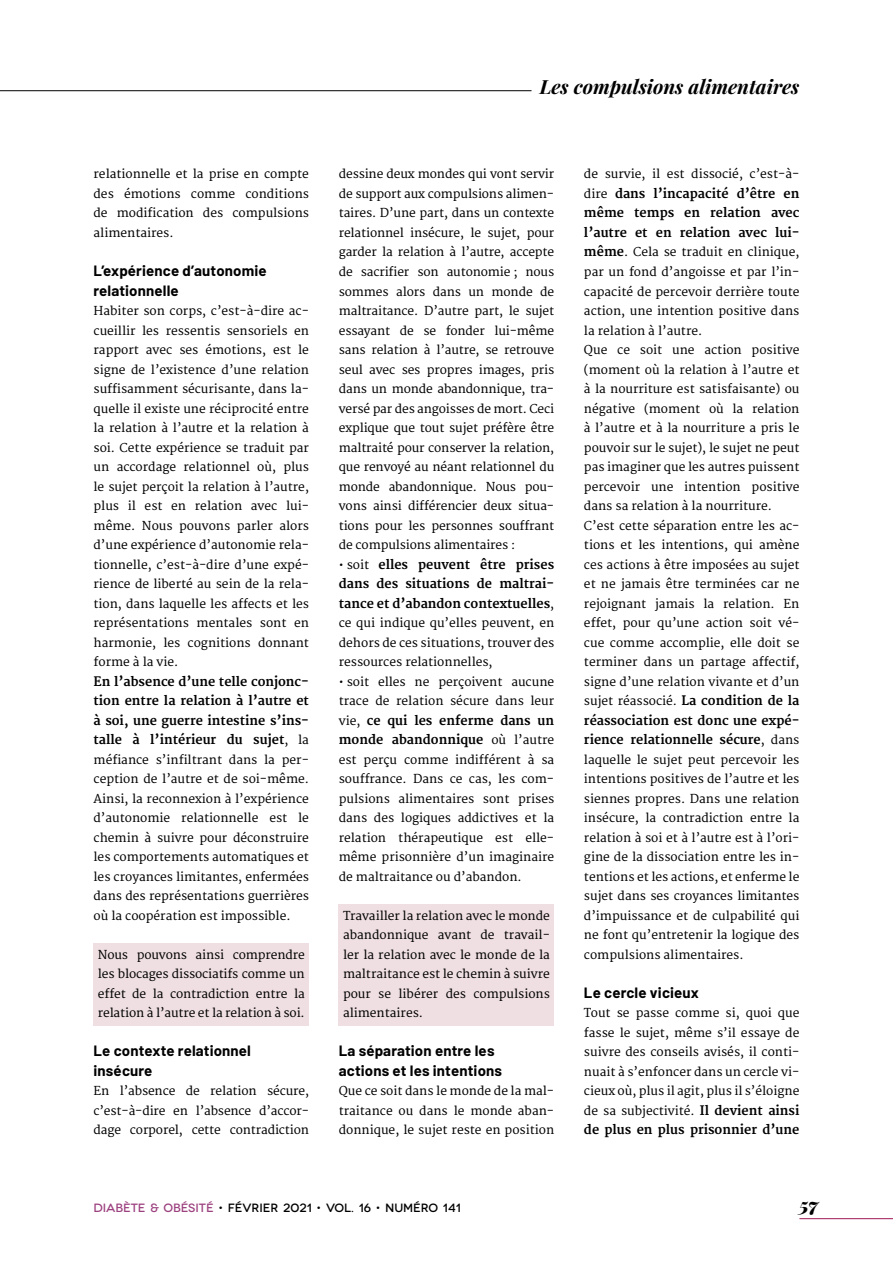
<style>
.page{position:relative;width:893px;height:1263px;background:#fff}
.page>*{position:absolute;margin:0;border:0;box-sizing:border-box;transform-origin:0 0}
.t1{font:italic 700 19.5px "Playfair Display";color:#000}
.t2{font:italic 900 19.5px "Playfair Display";color:#000}
.t3{font:700 15px/19.5px "Barlow";letter-spacing:.01em;color:#000}
.t4{font:700 12.75px/19.5px "Merriweather";color:#000;text-align:justify}
.t5{font:12px/19.5px "Merriweather";color:#000;text-align:justify}
.t6{font:500 12px "Novecentowide";letter-spacing:-.005em;color:#000}
.s1{font-weight:400;font-size:12px}
.s2{font-weight:700;font-size:12.75px}
.s3{color:#9d4280}
</style>
<div class="page">
<hr style="left:0;top:90px;width:531px;height:1px;background:#000">
<hr style="left:799px;top:1218px;width:94px;height:1px;background:#9f1553">
<div style="left:94px;top:943px;width:215px;height:82px;background:#efdfe2"></div>
<div style="left:339px;top:904px;width:215px;height:121px;background:#efdfe2"></div>
<p class="t5" style="left:94px;top:165px;width:217px">relationnelle et la prise en compte des émotions comme conditions de modification des compulsions alimentaires.</p>
<p class="t3" style="left:94px;top:261px;width:175px">L’expérience d’autonomie relationnelle</p>
<p class="t5" style="left:94px;top:301px;width:217px">Habiter son corps, c’est-à-dire ac&shy;cueillir les ressentis sensoriels en rapport avec ses émotions, est le signe de l’existence d’une relation suffisamment sécurisante, dans la&shy;quelle il existe une réciprocité entre la relation à l’autre et la relation à soi. Cette expérience se traduit par un accordage relationnel où, plus le sujet perçoit la relation à l’autre, plus il est en relation avec lui&shy;même. Nous pouvons parler alors d’une expérience d’autonomie rela&shy;tionnelle, c’est-à-dire d’une expé&shy;rience de liberté au sein de la rela&shy;tion, dans laquelle les affects et les représentations mentales sont en harmonie, les cognitions donnant forme à la vie.</p>
<p class="t4" style="left:94px;top:672px;width:217px">En l’absence d’une telle conjonc&shy;tion entre la relation à l’autre et à soi, une guerre intestine s’ins&shy;talle à l’intérieur du sujet<span class="s1">, la</span></p>
<p class="t5" style="left:94px;top:750px;width:217px">méfiance s’infiltrant dans la per&shy;ception de l’autre et de soi-même.<br>Ainsi, la reconnexion à l’expérience d’autonomie relationnelle est le chemin à suivre pour déconstruire les comportements automatiques et les croyances limitantes, enfermées dans des représentations guerrières où la coopération est impossible.</p>
<p class="t5" style="left:98px;top:945px;width:208px">Nous pouvons ainsi comprendre les blocages dissociatifs comme un effet de la contradiction entre la relation à l’autre et la relation à soi.</p>
<p class="t3" style="left:94px;top:1041px;width:159px">Le contexte relationnel insécure</p>
<p class="t5" style="left:94px;top:1081px;width:217px">En l’absence de relation sécure, c’est-à-dire en l’absence d’accor&shy;dage corporel, cette contradiction</p>
<h1 class="t1" style="left:540px;top:73px;width:261px">Les compulsions alimentaires</h1>
<p class="t5" style="left:339px;top:165px;width:217px">dessine deux mondes qui vont servir de support aux compulsions alimen&shy;taires. D’une part, dans un contexte relationnel insécure, le sujet, pour garder la relation à l’autre, accepte de sacrifier son autonomie ; nous sommes alors dans un monde de maltraitance. D’autre part, le sujet essayant de se fonder lui-même sans relation à l’autre, se retrouve seul avec ses propres images, pris dans un monde abandonnique, tra&shy;versé par des angoisses de mort. Ceci explique que tout sujet préfère être maltraité pour conserver la relation, que renvoyé au néant relationnel du monde abandonnique. Nous pou&shy;vons ainsi différencier deux situa&shy;tions pour les personnes souffrant de compulsions alimentaires :</p>
<p class="t4" style="left:339px;top:555px;width:217px"><span class="s1">• soit</span> elles peuvent être prises dans des situations de maltrai&shy;tance et d’abandon contextuelles<span class="s1">,</span></p>
<p class="t5" style="left:339px;top:613px;width:217px">ce qui indique qu’elles peuvent, en dehors de ces situations, trouver des ressources relationnelles,</p>
<p class="t5" style="left:339px;top:672px;width:217px">• soit elles ne perçoivent aucune trace de relation sécure dans leur</p>
<p class="t4" style="left:339px;top:711px;width:217px"><span class="s1">vie,</span> ce qui les enferme dans un monde abandonnique <span class="s1">où l’autre</span></p>
<p class="t5" style="left:339px;top:750px;width:217px">est perçu comme indifférent à sa souffrance. Dans ce cas, les com&shy;pulsions alimentaires sont prises dans des logiques addictives et la relation thérapeutique est elle&shy;même prisonnière d’un imaginaire de maltraitance ou d’abandon.</p>
<p class="t5" style="left:343px;top:906px;width:208px">Travailler la relation avec le monde abandonnique avant de travail&shy;ler la relation avec le monde de la maltraitance est le chemin à suivre pour se libérer des compulsions alimentaires.</p>
<p class="t3" style="left:339px;top:1041px;width:165px">La séparation entre les actions et les intentions</p>
<p class="t5" style="left:339px;top:1081px;width:217px">Que ce soit dans le monde de la mal&shy;traitance ou dans le monde aban&shy;donnique, le sujet reste en position</p>
<p class="t5" style="left:584px;top:165px;width:217px">de survie, il est dissocié, c’est-à-</p>
<p class="t4" style="left:584px;top:184px;width:217px"><span class="s1">dire</span> dans l’incapacité d’être en même temps en relation avec l’autre et en relation avec lui-</p>
<p class="t5" style="left:584px;top:243px;width:217px;text-align:left"><span class="s2">même</span>. Cela se traduit en clinique, par un fond d’angoisse et par l’in&shy;capacité de percevoir derrière toute action, une intention positive dans la relation à l’autre.<br>Que ce soit une action positive (moment où la relation à l’autre et à la nourriture est satisfaisante) ou négative (moment où la relation à l’autre et à la nourriture a pris le pouvoir sur le sujet), le sujet ne peut pas imaginer que les autres puissent percevoir une intention positive dans sa relation à la nourriture.<br>C’est cette séparation entre les ac&shy;tions et les intentions, qui amène ces actions à être imposées au sujet et ne jamais être terminées car ne rejoignant jamais la relation. En effet, pour qu’une action soit vé&shy;cue comme accomplie, elle doit se terminer dans un partage affectif, signe d’une relation vivante et d’un sujet réassocié. <span class="s2">La condition de la</span></p>
<p class="t4" style="left:584px;top:711px;width:217px">réassociation est donc une expé&shy;rience relationnelle sécure<span class="s1">, dans</span></p>
<p class="t5" style="left:584px;top:750px;width:217px">laquelle le sujet peut percevoir les intentions positives de l’autre et les siennes propres. Dans une relation insécure, la contradiction entre la relation à soi et à l’autre est à l’ori&shy;gine de la dissociation entre les in&shy;tentions et les actions, et enferme le sujet dans ses croyances limitantes d’impuissance et de culpabilité qui ne font qu’entretenir la logique des compulsions alimentaires.</p>
<p class="t3" style="left:584px;top:982px;width:117px">Le cercle vicieux</p>
<p class="t5" style="left:584px;top:1003px;width:217px">Tout se passe comme si, quoi que fasse le sujet, même s’il essaye de suivre des conseils avisés, il conti&shy;nuait à s’enfoncer dans un cercle vi&shy;cieux où, plus il agit, plus il s’éloigne de sa subjectivité. <span class="s2">Il devient ainsi</span></p>
<p class="t4" style="left:584px;top:1120px;width:217px">de plus en plus prisonnier d’une</p>
<p class="t6" style="left:94px;top:1201px;width:369px"><span class="s3">DIABÈTE &amp; OBÉSITÉ</span> • FÉVRIER 2021 • VOL. 16 • NUMÉRO 141</p>
<h1 class="t2" style="left:799px;top:1191px;width:21px">57</h1>
</div>
